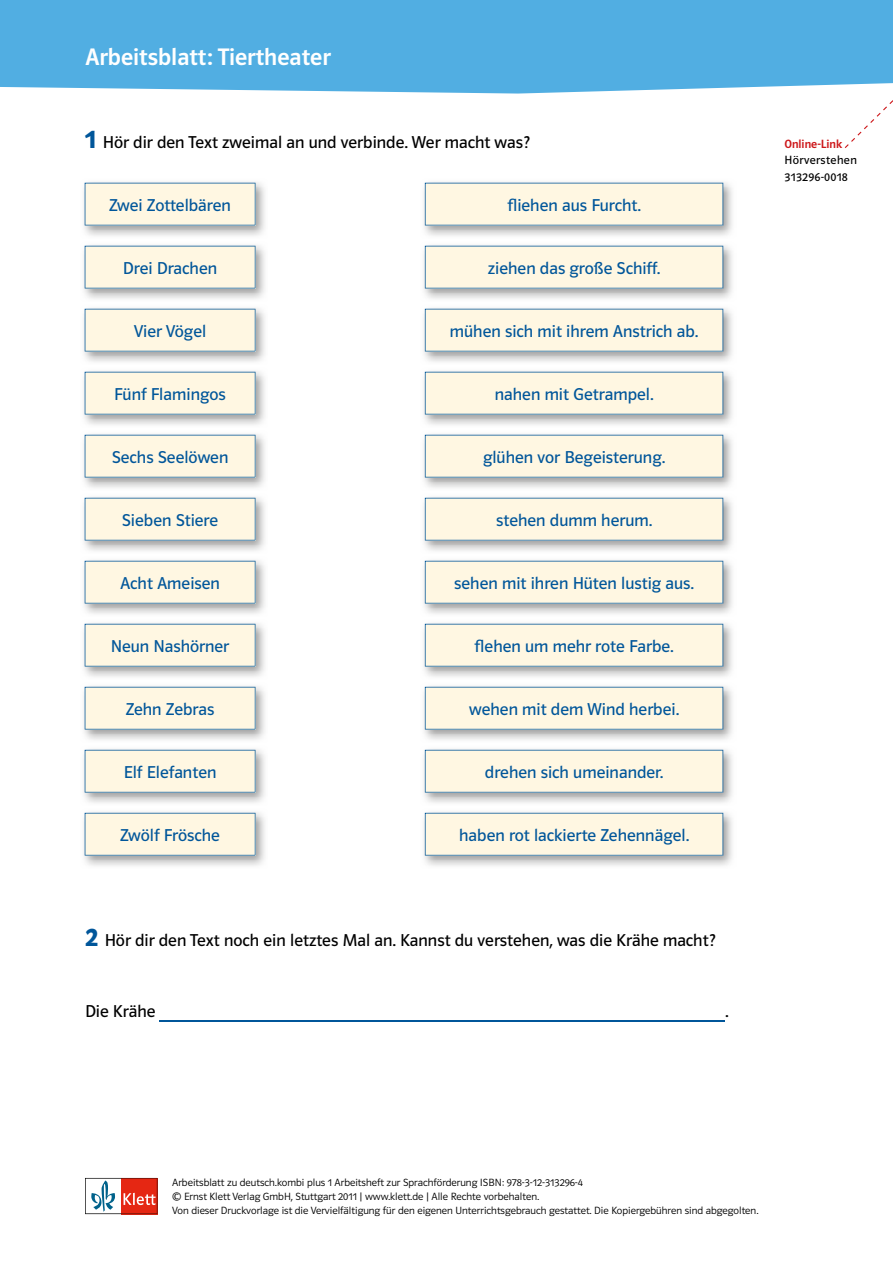
<style>
.page{position:relative;width:893px;height:1263px;background:#fff}
.page>*{position:absolute;margin:0;border:0;box-sizing:border-box;transform-origin:0 0}
.t1{font:24px "Polo ST11 K Krftg";color:#fff}
.t2{font:17.25px "Polo ST11 K Buch";color:#00569a}
.t3{font:17.25px "Polo ST11 K Buch";color:#000}
.t4{font:12px/16.5px "Polo ST11 K Buch";letter-spacing:.03em;color:#000}
.t5{font:12px "Polo ST11 K Krftg";color:#cd171a}
.t6{font:10.5px/14px "Polo ST11 K Leicht";color:#000}
.s1{font-family:"Polo ST11 K Hfett";font-size:27px;color:#00569a}
</style>
<div class="page">
<svg style="left:845px;top:100px;width:48px;height:48px"></svg>
<div style="left:0;top:0;width:893px;height:94px;background:#51aee2"></div>
<svg style="left:85px;top:1178px;width:72px;height:36px"></svg>
<hr style="left:160px;top:1020px;width:565px;height:1px;background:#00569a">
<img style="left:84px;top:182px;width:181px;height:54px">
<div style="left:85px;top:183px;width:170px;height:42px;background:#fff7e2"></div>
<img style="left:424px;top:182px;width:308px;height:54px">
<div style="left:425px;top:183px;width:298px;height:42px;background:#fff7e2"></div>
<img style="left:84px;top:245px;width:181px;height:54px">
<div style="left:85px;top:246px;width:170px;height:42px;background:#fff7e2"></div>
<img style="left:424px;top:245px;width:308px;height:54px">
<div style="left:425px;top:246px;width:298px;height:42px;background:#fff7e2"></div>
<img style="left:84px;top:308px;width:181px;height:54px">
<div style="left:85px;top:309px;width:170px;height:42px;background:#fff7e2"></div>
<img style="left:424px;top:308px;width:308px;height:54px">
<div style="left:425px;top:309px;width:298px;height:42px;background:#fff7e2"></div>
<img style="left:84px;top:371px;width:181px;height:54px">
<div style="left:85px;top:372px;width:170px;height:42px;background:#fff7e2"></div>
<img style="left:424px;top:371px;width:308px;height:54px">
<div style="left:425px;top:372px;width:298px;height:42px;background:#fff7e2"></div>
<img style="left:84px;top:434px;width:181px;height:54px">
<div style="left:85px;top:435px;width:170px;height:42px;background:#fff7e2"></div>
<img style="left:424px;top:434px;width:308px;height:54px">
<div style="left:425px;top:435px;width:298px;height:42px;background:#fff7e2"></div>
<img style="left:84px;top:497px;width:181px;height:54px">
<div style="left:85px;top:498px;width:170px;height:42px;background:#fff7e2"></div>
<img style="left:424px;top:497px;width:308px;height:54px">
<div style="left:425px;top:498px;width:298px;height:42px;background:#fff7e2"></div>
<img style="left:84px;top:560px;width:181px;height:54px">
<div style="left:85px;top:561px;width:170px;height:42px;background:#fff7e2"></div>
<img style="left:424px;top:560px;width:308px;height:54px">
<div style="left:425px;top:561px;width:298px;height:42px;background:#fff7e2"></div>
<img style="left:84px;top:623px;width:181px;height:54px">
<div style="left:85px;top:624px;width:170px;height:42px;background:#fff7e2"></div>
<img style="left:424px;top:623px;width:308px;height:54px">
<div style="left:425px;top:624px;width:298px;height:42px;background:#fff7e2"></div>
<img style="left:84px;top:686px;width:181px;height:54px">
<div style="left:85px;top:687px;width:170px;height:42px;background:#fff7e2"></div>
<img style="left:424px;top:686px;width:308px;height:54px">
<div style="left:425px;top:687px;width:298px;height:42px;background:#fff7e2"></div>
<img style="left:84px;top:749px;width:181px;height:54px">
<div style="left:85px;top:750px;width:170px;height:42px;background:#fff7e2"></div>
<img style="left:424px;top:749px;width:308px;height:54px">
<div style="left:425px;top:750px;width:298px;height:42px;background:#fff7e2"></div>
<img style="left:84px;top:812px;width:181px;height:54px">
<div style="left:85px;top:813px;width:170px;height:42px;background:#fff7e2"></div>
<img style="left:424px;top:812px;width:308px;height:54px">
<div style="left:425px;top:813px;width:298px;height:42px;background:#fff7e2"></div>
<h1 class="t1" style="left:85px;top:44px;width:247px">Arbeitsblatt: Tiertheater</h1>
<p class="t3" style="left:85px;top:132px;width:446px"><span class="s1">1</span> Hör dir den Text zweimal an und verbinde. Wer macht was?</p>
<p class="t2" style="left:109px;top:195px;width:123px">Zwei Zottelbären</p>
<p class="t2" style="left:507px;top:195px;width:135px">fliehen aus Furcht.</p>
<p class="t2" style="left:123px;top:258px;width:96px">Drei Drachen</p>
<p class="t2" style="left:488px;top:258px;width:174px">ziehen das große Schiff.</p>
<p class="t2" style="left:134px;top:321px;width:74px">Vier Vögel</p>
<p class="t2" style="left:450px;top:321px;width:250px">mühen sich mit ihrem Anstrich ab.</p>
<p class="t2" style="left:114px;top:384px;width:113px">Fünf Flamingos</p>
<p class="t2" style="left:495px;top:384px;width:160px">nahen mit Getrampel.</p>
<p class="t2" style="left:112px;top:447px;width:118px">Sechs Seelöwen</p>
<p class="t2" style="left:483px;top:447px;width:184px">glühen vor Begeisterung.</p>
<p class="t2" style="left:122px;top:510px;width:98px">Sieben Stiere</p>
<p class="t2" style="left:496px;top:510px;width:158px">stehen dumm herum.</p>
<p class="t2" style="left:120px;top:573px;width:101px">Acht Ameisen</p>
<p class="t2" style="left:454px;top:573px;width:241px">sehen mit ihren Hüten lustig aus.</p>
<p class="t2" style="left:111px;top:636px;width:120px">Neun Nashörner</p>
<p class="t2" style="left:475px;top:636px;width:201px">flehen um mehr rote Farbe.</p>
<p class="t2" style="left:126px;top:699px;width:90px">Zehn Zebras</p>
<p class="t2" style="left:469px;top:699px;width:211px">wehen mit dem Wind herbei.</p>
<p class="t2" style="left:124px;top:762px;width:94px">Elf Elefanten</p>
<p class="t2" style="left:485px;top:762px;width:180px">drehen sich umeinander.</p>
<p class="t2" style="left:120px;top:825px;width:101px">Zwölf Frösche</p>
<p class="t2" style="left:459px;top:825px;width:231px">haben rot lackierte Zehennägel.</p>
<p class="t3" style="left:85px;top:930px;width:632px"><span class="s1">2</span> Hör dir den Text noch ein letztes Mal an. Kannst du verstehen, was die Krähe macht?</p>
<p class="t3" style="left:85px;top:1002px;width:72px">Die Krähe</p>
<p class="t3" style="left:725px;top:1002px;width:5px">.</p>
<p class="t5" style="left:784px;top:137px;width:59px">Online-Link</p>
<p class="t4" style="left:784px;top:152px;width:74px">Hörverstehen<br>313296-0018</p>
<p class="t6" style="left:172px;top:1176px;width:588px">Arbeitsblatt zu deutsch.kombi plus 1 Arbeitsheft zur Sprachförderung ISBN: 978-3-12-313296-4<br>© Ernst Klett Verlag GmbH, Stuttgart 2011 | www.klett.de | Alle Rechte vorbehalten.<br>Von dieser Druckvorlage ist die Vervielfältigung für den eigenen Unterrichtsgebrauch gestattet. Die Kopiergebühren sind abgegolten.</p>
</div>
